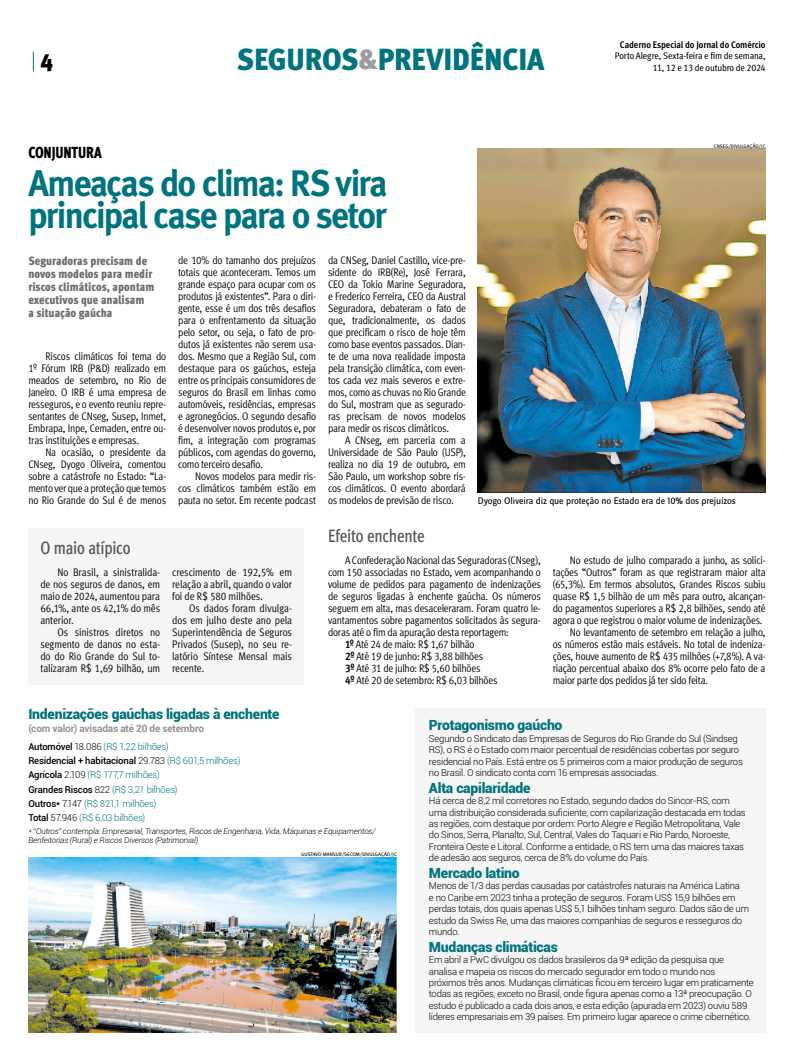
<style>
.page{position:relative;width:794px;height:1063px;background:#fff}
.page>*{position:absolute;margin:0;border:0;box-sizing:border-box;transform-origin:0 0}
.Abre{font:37px/32px "Meta Bold LF";letter-spacing:-.05em;color:#00747e;scale:.95 1}
.t1{font:30.6px "Meta Cond Black LF";letter-spacing:-.01em;color:#00747e;scale:1.06 1}
.t2{font:25px "Meta Cond Black LF";color:#000}
.Retranca_2_1{font:18px "Meta Cond Medium LF";letter-spacing:-.015em;color:#565655;scale:.95 1}
.CARTOLA{font:900 16px "Meta Cond";letter-spacing:-.01em;color:#000;scale:.9 1}
.SUBTIT_BOX{font:900 14px "Roboto";letter-spacing:-.02em;color:#00747e}
.Linha_de_Apoio{font:12px/13px "Meta Cond Black LF";color:#6e6e6e}
.TEXTO{font:11px/12px "Meta Cond Normal LF";letter-spacing:-.025em;color:#000;text-align:justify}
.Legenda{font:10px "Zine Sans Dis";letter-spacing:-.01em;color:#000}
.SUBTIT_BOX-2{font:700 10px "Roboto";letter-spacing:-.01em;color:#919191}
.TEXTO-2{font:300 9.5px/11.4px "Roboto";letter-spacing:-.025em;color:#000}
.TEXTO-3{font:300 9.5px "Roboto";letter-spacing:-.025em;color:#00747e}
.t3{font:9.5px "Meta Cond Book LF";letter-spacing:-.02em;color:#000;scale:1.05 1}
.TEXTO-4{font:500 9.5px "Roboto";letter-spacing:-.015em;color:#000}
.t4{font:9.5px "Meta Cond Bold LF";letter-spacing:-.015em;color:#000;scale:1.05 1}
.TEXTO-5{font:italic 300 8px/9.6px "Roboto";letter-spacing:-.02em;color:#000}
.Crédito{font:5px "Meta Book Caps";color:#000}
.s1{font-size:29.2px;color:#9c9c9c}
.s2{font-family:"Meta Cond Bold LF"}
.s3{font-weight:500;color:#000}
.s4{color:#000}
.s5{font-weight:300}
.s6{font-weight:300;color:#00747e}
</style>
<div class="page">
<svg style="left:33px;top:52px;width:1px;height:19px"></svg>
<div style="left:415px;top:708px;width:350px;height:324px;background:#f5f5f5"></div>
<div style="left:28px;top:528px;width:276px;height:156px;background:#f5f5f5"></div>
<img style="left:478px;top:149px;width:287px;height:343px">
<img style="left:28px;top:857px;width:369px;height:175px">
<p class="t2" style="left:40px;top:47px;width:14px">4</p>
<h2 class="t1" style="left:237px;top:41px;width:292px">SEGUROS<span class="s1">&amp;</span>PREVIDÊNCIA</h2>
<p class="t4" style="left:620px;top:39px;width:140px">Caderno Especial do Jornal do Comércio</p>
<p class="t3" style="left:615px;top:51px;width:145px">Porto Alegre, Sexta-feira e fim de semana,</p>
<p class="t3" style="left:653px;top:62px;width:109px">11, 12 e 13 de outubro de 2024</p>
<p class="CARTOLA" style="left:28px;top:143px;width:83px">CONJUNTURA</p>
<p class="Abre" style="left:28px;top:167px;width:379px">Ameaças do clima: RS vira principal case para o setor</p>
<p class="Linha_de_Apoio" style="left:28px;top:254px;width:127px">Seguradoras precisam de novos modelos para medir riscos climáticos, apontam executivos que analisam<br>a situação gaúcha</p>
<p class="TEXTO" style="left:28px;top:350px;width:139px;text-indent:17px">Riscos climáticos foi tema do 1º Fórum IRB (P&amp;D) realizado em meados de setembro, no Rio de Janeiro. O IRB é uma empresa de resseguros, e o evento reuniu repre&shy;sentantes de CNseg, Susep, Inmet, Embrapa, Inpe, Cemaden, entre ou&shy;tras instituições e empresas.</p>
<p class="TEXTO" style="left:28px;top:446px;width:139px;text-indent:17px">Na ocasião, o presidente da CNseg, Dyogo Oliveira, comentou sobre a catástrofe no Estado: “La&shy;mento ver que a proteção que temos no Rio Grande do Sul é de menos</p>
<p class="TEXTO" style="left:178px;top:254px;width:139px">de 10% do tamanho dos prejuízos totais que aconteceram. Temos um grande espaço para ocupar com os produtos já existentes”. Para o diri&shy;gente, esse é um dos três desafios para o enfrentamento da situação pelo setor, ou seja, o fato de pro&shy;dutos já existentes não serem usa&shy;dos. Mesmo que a Região Sul, com destaque para os gaúchos, esteja entre os principais consumidores de seguros do Brasil em linhas como automóveis, residências, empresas e agronegócios. O segundo desafio é desenvolver novos produtos e, por fim, a integração com programas públicos, com agendas do governo, como terceiro desafio.</p>
<p class="TEXTO" style="left:178px;top:470px;width:139px;text-indent:17px">Novos modelos para medir ris&shy;cos climáticos também estão em pauta no setor. Em recente podcast</p>
<p class="TEXTO" style="left:328px;top:254px;width:139px">da CNSeg, Daniel Castillo, vice-pre&shy;sidente do IRB(Re), José Ferrara, CEO da Tokio Marine Seguradora, e Frederico Ferreira, CEO da Austral Seguradora, debateram o fato de que, tradicionalmente, os dados que precificam o risco de hoje têm como base eventos passados. Dian&shy;te de uma nova realidade imposta pela transição climática, com even&shy;tos cada vez mais severos e extre&shy;mos, como as chuvas no Rio Grande do Sul, mostram que as segurado&shy;ras precisam de novos modelos para medir os riscos climáticos.</p>
<p class="TEXTO" style="left:328px;top:434px;width:139px;text-indent:17px">A CNseg, em parceria com a Universidade de São Paulo (USP), realiza no dia 19 de outubro, em São Paulo, um workshop sobre ris&shy;cos climáticos. O evento abordará os modelos de previsão de risco.</p>
<p class="Crédito" style="left:713px;top:143px;width:53px">CNSEG/DIVULGAÇÃO/JC</p>
<p class="Legenda" style="left:478px;top:496px;width:259px">Dyogo Oliveira diz que proteção no Estado era de 10% dos prejuízos</p>
<p class="Retranca_2_1" style="left:40px;top:538px;width:96px">O maio atípico</p>
<p class="TEXTO" style="left:40px;top:566px;width:121px;text-indent:17px">No Brasil, a sinistralida&shy;de nos seguros de danos, em maio de 2024, aumentou para 66,1%, ante os 42,1% do mês anterior.</p>
<p class="TEXTO" style="left:40px;top:626px;width:121px;text-indent:17px">Os sinistros diretos no segmento de danos no esta&shy;do do Rio Grande do Sul to&shy;talizaram R$ 1,69 bilhão, um</p>
<p class="TEXTO" style="left:172px;top:566px;width:121px">crescimento de 192,5% em relação a abril, quando o valor foi de R$ 580 milhões.</p>
<p class="TEXTO" style="left:172px;top:602px;width:121px;text-indent:17px">Os dados foram divulga&shy;dos em julho deste ano pela Superintendência de Seguros Privados (Susep), no seu re&shy;latório Síntese Mensal mais recente.</p>
<p class="Retranca_2_1" style="left:328px;top:526px;width:103px">Efeito enchente</p>
<p class="TEXTO" style="left:328px;top:554px;width:214px;text-indent:17px">A Confederação Nacional das Seguradoras (CNseg), com 150 associadas no Estado, vem acompanhando o volume de pedidos para pagamento de indenizações de seguros ligadas à enchente gaúcha. Os números seguem em alta, mas desaceleraram. Foram quatro le&shy;vantamentos sobre pagamentos solicitados às segura&shy;doras até o fim da apuração desta reportagem:</p>
<p class="TEXTO" style="left:345px;top:638px;width:131px"><span class="s2">1º</span> Até 24 de maio: R$ 1,67 bilhão</p>
<p class="TEXTO" style="left:345px;top:650px;width:140px"><span class="s2">2º</span> Até 19 de junho: R$ 3,88 bilhões</p>
<p class="TEXTO" style="left:345px;top:662px;width:137px"><span class="s2">3º</span> Até 31 de julho: R$ 5,60 bilhões</p>
<p class="TEXTO" style="left:345px;top:674px;width:154px"><span class="s2">4º</span> Até 20 de setembro: R$ 6,03 bilhões</p>
<p class="TEXTO" style="left:553px;top:554px;width:214px;text-indent:17px">No estudo de julho comparado a junho, as solici&shy;tações “Outros” foram as que registraram maior alta (65,3%). Em termos absolutos, Grandes Riscos subiu quase R$ 1,5 bilhão de um mês para outro, alcançan&shy;do pagamentos superiores a R$ 2,8 bilhões, sendo até agora o que registrou o maior volume de indenizações.</p>
<p class="TEXTO" style="left:553px;top:626px;width:214px;text-indent:17px">No levantamento de setembro em relação a julho, os números estão mais estáveis. No total de indeniza&shy;ções, houve aumento de R$ 435 milhões (+7,8%). A va&shy;riação percentual abaixo dos 8% ocorre pelo fato de a maior parte dos pedidos já ter sido feita.</p>
<p class="SUBTIT_BOX" style="left:28px;top:704px;width:252px">Indenizações gaúchas ligadas à enchente</p>
<p class="TEXTO-3" style="left:28px;top:740px;width:142px"><span class="s3">Automóvel</span> <span class="s4">18.086</span> (R$ 1,22 bilhões)</p>
<p class="TEXTO-4" style="left:28px;top:754px;width:213px">Residencial + habitacional <span class="s5">29.783</span> <span class="s6">(R$ 601,5 milhões)</span></p>
<p class="TEXTO-3" style="left:28px;top:768px;width:133px"><span class="s3">Agrícola</span> <span class="s4">2.109</span> (R$ 177,7 milhões)</p>
<p class="TEXTO-3" style="left:28px;top:783px;width:151px"><span class="s3">Grandes Riscos</span> <span class="s4">822</span> (R$ 3,21 bilhões)</p>
<p class="TEXTO-3" style="left:28px;top:797px;width:130px"><span class="s3">Outros*</span> <span class="s4">7.147</span> (R$ 821,1 milhões)</p>
<p class="TEXTO-3" style="left:28px;top:811px;width:118px"><span class="s3">Total</span> <span class="s4">57.946</span> (R$ 6,03 bilhões)</p>
<p class="TEXTO-5" style="left:28px;top:826px;width:349px">* “Outros” contempla: Empresarial, Transportes, Riscos de Engenharia, Vida, Máquinas e Equipamentos/<br>Benfeitorias (Rural) e Riscos Diversos (Patrimonial)</p>
<p class="SUBTIT_BOX-2" style="left:28px;top:721px;width:177px">(com valor) avisadas até 20 de setembro</p>
<p class="Crédito" style="left:301px;top:851px;width:97px">GUSTAVO MANSUR/SECOM/DIVULGAÇÃO/JC</p>
<p class="SUBTIT_BOX" style="left:429px;top:716px;width:135px">Protagonismo gaúcho</p>
<p class="TEXTO-2" style="left:429px;top:732px;width:315px">Segundo o Sindicato das Empresas de Seguros do Rio Grande do Sul (Sindseg RS), o RS é o Estado com maior percentual de residências cobertas por seguro residencial no País. Está entre os 5 primeiros com a maior produção de seguros no Brasil. O sindicato conta com 16 empresas associadas.</p>
<p class="SUBTIT_BOX" style="left:429px;top:778px;width:103px">Alta capilaridade</p>
<p class="TEXTO-2" style="left:429px;top:795px;width:318px">Há cerca de 8,2 mil corretores no Estado, segundo dados do Sincor-RS, com uma distribuição considerada suficiente, com capilarização destacada em todas as regiões, com destaque por ordem: Porto Alegre e Região Metropolitana, Vale do Sinos, Serra, Planalto, Sul, Central, Vales do Taquari e Rio Pardo, Noroeste, Fronteira Oeste e Litoral. Conforme a entidade, o RS tem uma das maiores taxas de adesão aos seguros, cerca de 8% do volume do País.</p>
<p class="SUBTIT_BOX" style="left:429px;top:863px;width:92px">Mercado latino</p>
<p class="TEXTO-2" style="left:429px;top:880px;width:322px">Menos de 1/3 das perdas causadas por catástrofes naturais na América Latina<br>e no Caribe em 2023 tinha a proteção de seguros. Foram US$ 15,9 bilhões em perdas totais, dos quais apenas US$ 5,1 bilhões tinham seguro. Dados são de um estudo da Swiss Re, uma das maiores companhias de seguros e resseguros do mundo.</p>
<p class="SUBTIT_BOX" style="left:429px;top:937px;width:130px">Mudanças climáticas</p>
<p class="TEXTO-2" style="left:429px;top:954px;width:326px">Em abril a PwC divulgou os dados brasileiros da 9ª edição da pesquisa que analisa e mapeia os riscos do mercado segurador em todo o mundo nos próximos três anos. Mudanças climáticas ficou em terceiro lugar em praticamente todas as regiões, exceto no Brasil, onde figura apenas como a 13ª preocupação. O estudo é publicado a cada dois anos, e esta edição (apurada em 2023) ouviu 589 líderes empresariais em 39 países. Em primeiro lugar aparece o crime cibernético.</p>
</div>
